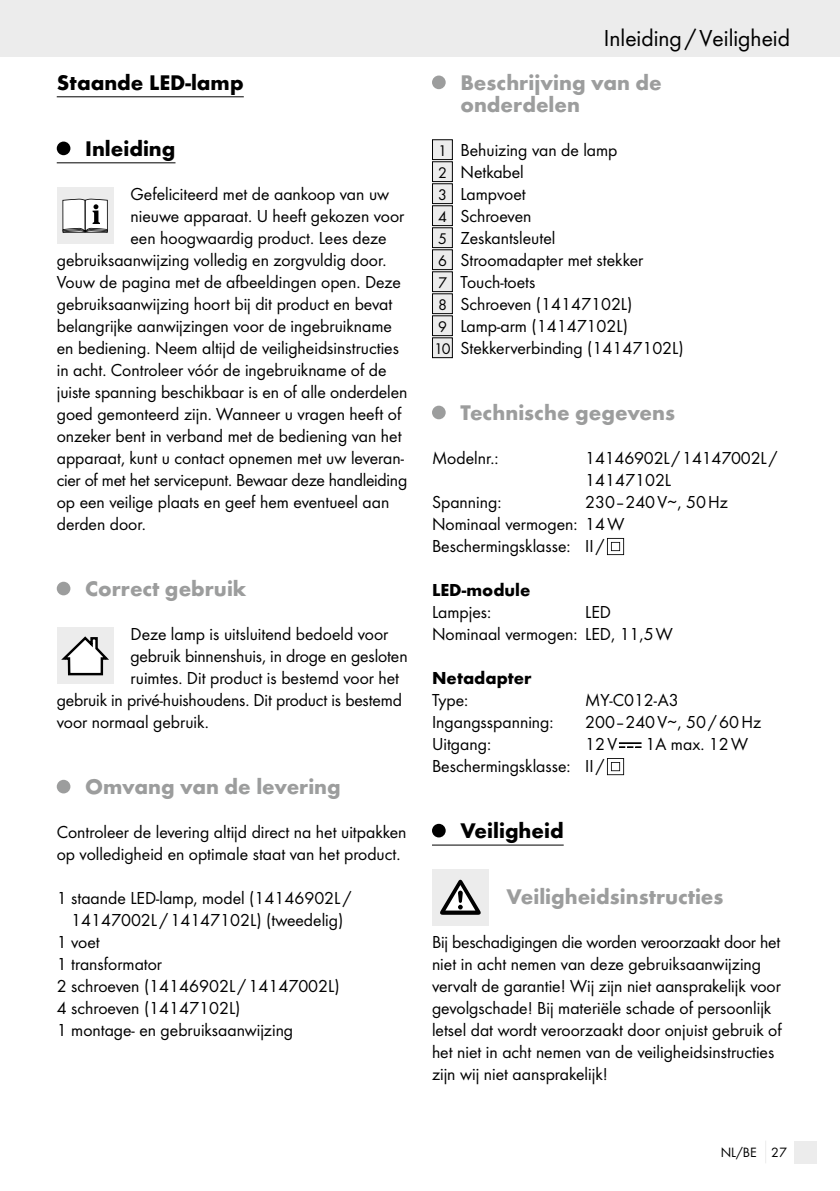
<style>
.page{position:relative;width:840px;height:1191px;background:#fff}
.page>*{position:absolute;margin:0;border:0;box-sizing:border-box;transform-origin:0 0}
.t1{font:24px "Futura Boo";color:#000}
.t2{font:700 22px/22px "Futura";color:#9c9d9d}
.t3{font:700 22px "Futura";color:#000}
.t4{font:18px/22px "Futura Boo";color:#000}
.t5{font:700 18px "Futura";color:#000}
.t6{font:14px "Futura Boo";color:#000}
.s1{font-size:16px}
</style>
<div class="page">
<div style="left:0;top:0;width:839px;height:57px;background:#ececec"></div>
<div style="left:794px;top:1140px;width:22px;height:23px;background:#ececec"></div>
<hr style="left:57px;top:96px;width:187px;height:1px;background:#000">
<hr style="left:57px;top:162px;width:118px;height:1px;background:#000">
<div style="left:57px;top:142px;width:13px;height:13px;background:#000;border-radius:50%"></div>
<div style="left:57px;top:187px;width:56px;height:57px;background:#ececec"></div>
<svg style="left:62px;top:199px;width:46px;height:34px;background:#c6c6c6"></svg>
<div style="left:57px;top:582px;width:13px;height:13px;background:#9c9d9d;border-radius:50%"></div>
<div style="left:57px;top:627px;width:56px;height:57px;background:#ececec"></div>
<svg style="left:61px;top:636px;width:48px;height:40px"></svg>
<div style="left:57px;top:780px;width:13px;height:13px;background:#9c9d9d;border-radius:50%"></div>
<hr style="left:432px;top:844px;width:131px;height:1px;background:#000">
<div style="left:432px;top:76px;width:13px;height:13px;background:#9c9d9d;border-radius:50%"></div>
<div style="left:432px;top:140px;width:20px;height:20px;background:#ececec"></div>
<div style="left:432px;top:139px;width:20px;height:21px;border:1px solid #000"></div>
<div style="left:432px;top:162px;width:20px;height:20px;background:#ececec"></div>
<div style="left:432px;top:161px;width:20px;height:21px;border:1px solid #000"></div>
<div style="left:432px;top:184px;width:20px;height:20px;background:#ececec"></div>
<div style="left:432px;top:183px;width:20px;height:21px;border:1px solid #000"></div>
<div style="left:432px;top:206px;width:20px;height:20px;background:#ececec"></div>
<div style="left:432px;top:205px;width:20px;height:21px;border:1px solid #000"></div>
<div style="left:432px;top:228px;width:20px;height:20px;background:#ececec"></div>
<div style="left:432px;top:227px;width:20px;height:21px;border:1px solid #000"></div>
<div style="left:432px;top:250px;width:20px;height:20px;background:#ececec"></div>
<div style="left:432px;top:249px;width:20px;height:21px;border:1px solid #000"></div>
<div style="left:432px;top:272px;width:20px;height:20px;background:#ececec"></div>
<div style="left:432px;top:271px;width:20px;height:21px;border:1px solid #000"></div>
<div style="left:432px;top:294px;width:20px;height:20px;background:#ececec"></div>
<div style="left:432px;top:293px;width:20px;height:21px;border:1px solid #000"></div>
<div style="left:432px;top:316px;width:20px;height:20px;background:#ececec"></div>
<div style="left:432px;top:315px;width:20px;height:21px;border:1px solid #000"></div>
<div style="left:432px;top:338px;width:20px;height:20px;background:#ececec"></div>
<div style="left:432px;top:337px;width:20px;height:21px;border:1px solid #000"></div>
<div style="left:432px;top:406px;width:13px;height:13px;background:#9c9d9d;border-radius:50%"></div>
<svg style="left:607px;top:538px;width:16px;height:17px"></svg>
<svg style="left:619px;top:743px;width:21px;height:5px"></svg>
<svg style="left:607px;top:758px;width:16px;height:17px"></svg>
<div style="left:432px;top:824px;width:13px;height:13px;background:#000;border-radius:50%"></div>
<div style="left:432px;top:869px;width:56px;height:56px;background:#ececec"></div>
<svg style="left:440px;top:879px;width:40px;height:35px"></svg>
<p class="t3" style="left:57px;top:69px;width:188px">Staande LED-lamp</p>
<p class="t3" style="left:85px;top:135px;width:92px">Inleiding</p>
<p class="t4" style="left:130px;top:183px;width:260px">Gefeliciteerd met de aankoop van uw</p>
<p class="t4" style="left:130px;top:205px;width:275px">nieuwe apparaat. U heeft gekozen voor</p>
<p class="t4" style="left:130px;top:227px;width:257px">een hoogwaardig product. Lees deze</p>
<p class="t4" style="left:57px;top:249px;width:331px">gebruiksaanwijzing volledig en zorgvuldig door.</p>
<p class="t4" style="left:57px;top:271px;width:345px">Vouw de pagina met de afbeeldingen open. Deze</p>
<p class="t4" style="left:57px;top:293px;width:337px">gebruiksaanwijzing hoort bij dit product en bevat</p>
<p class="t4" style="left:57px;top:315px;width:336px">belangrijke aanwijzingen voor de ingebruikname</p>
<p class="t4" style="left:57px;top:337px;width:343px">en bediening. Neem altijd de veiligheidsinstructies</p>
<p class="t4" style="left:57px;top:359px;width:331px">in acht. Controleer vóór de ingebruikname of de</p>
<p class="t4" style="left:57px;top:381px;width:352px">juiste spanning beschikbaar is en of alle onderdelen</p>
<p class="t4" style="left:57px;top:403px;width:346px">goed gemonteerd zijn. Wanneer u vragen heeft of</p>
<p class="t4" style="left:57px;top:425px;width:346px">onzeker bent in verband met de bediening van het</p>
<p class="t4" style="left:57px;top:447px;width:348px">apparaat, kunt u contact opnemen met uw leveran-</p>
<p class="t4" style="left:57px;top:469px;width:352px">cier of met het servicepunt. Bewaar deze handleiding</p>
<p class="t4" style="left:57px;top:491px;width:334px">op een veilige plaats en geef hem eventueel aan</p>
<p class="t4" style="left:57px;top:513px;width:91px">derden door.</p>
<p class="t2" style="left:85px;top:577px;width:163px">Correct gebruik</p>
<p class="t4" style="left:130px;top:623px;width:259px">Deze lamp is uitsluitend bedoeld voor</p>
<p class="t4" style="left:130px;top:645px;width:278px">gebruik binnenshuis, in droge en gesloten</p>
<p class="t4" style="left:130px;top:667px;width:270px">ruimtes. Dit product is bestemd voor het</p>
<p class="t4" style="left:57px;top:689px;width:346px">gebruik in privé-huishoudens. Dit product is bestemd</p>
<p class="t4" style="left:57px;top:711px;width:153px">voor normaal gebruik.</p>
<p class="t2" style="left:85px;top:775px;width:257px">Omvang van de levering</p>
<p class="t4" style="left:57px;top:821px;width:351px">Controleer de levering altijd direct na het uitpakken op volledigheid en optimale staat van het product.</p>
<p class="t4" style="left:57px;top:887px;width:296px">1 staande LED-lamp, model (14146902L /</p>
<p class="t4" style="left:71px;top:909px;width:273px">14147002L /14147102L) (tweedelig)</p>
<p class="t4" style="left:57px;top:931px;width:45px">1 voet</p>
<p class="t4" style="left:57px;top:953px;width:107px">1 transformator</p>
<p class="t4" style="left:57px;top:975px;width:284px">2 schroeven (14146902L /14147002L)</p>
<p class="t4" style="left:57px;top:997px;width:185px">4 schroeven (14147102L)</p>
<p class="t4" style="left:57px;top:1019px;width:238px">1 montage- en gebruiksaanwijzing</p>
<h1 class="t1" style="left:603px;top:24px;width:187px">Inleiding/Veiligheid</h1>
<p class="t2" style="left:460px;top:71px;width:203px">Beschrijving van de onderdelen</p>
<p class="t4" style="left:434px;top:139px;width:251px"><span class="s1">1</span> Behuizing van de lamp<br><span class="s1">2</span> Netkabel<br><span class="s1">3</span> Lampvoet<br><span class="s1">4</span> Schroeven<br><span class="s1">5</span> Zeskantsleutel<br><span class="s1">6</span> Stroomadapter met stekker<br><span class="s1">7</span> Touch-toets<br><span class="s1">8</span> Schroeven (14147102L)<br><span class="s1">9</span> Lamp-arm (14147102L)<br><span class="s1">10</span> Stekkerverbinding (14147102L)</p>
<p class="t2" style="left:460px;top:401px;width:216px">Technische gegevens</p>
<p class="t4" style="left:432px;top:447px;width:68px">Modelnr.:</p>
<p class="t4" style="left:585px;top:447px;width:193px">14146902L/14147002L/<br>14147102L</p>
<p class="t4" style="left:432px;top:491px;width:71px">Spanning:</p>
<p class="t4" style="left:432px;top:491px;width:297px;text-indent:153px">230–240V∼, 50Hz<br>Nominaal vermogen: 14W<br>Beschermingsklasse: II /</p>
<p class="t5" style="left:432px;top:579px;width:100px">LED-module</p>
<p class="t4" style="left:432px;top:601px;width:61px">Lampjes:</p>
<p class="t4" style="left:432px;top:601px;width:242px;text-indent:153px">LED<br>Nominaal vermogen: LED, 11,5W</p>
<p class="t5" style="left:432px;top:667px;width:101px">Netadapter</p>
<p class="t4" style="left:432px;top:689px;width:38px">Type:</p>
<p class="t4" style="left:585px;top:689px;width:95px">MY-C012-A3</p>
<p class="t4" style="left:432px;top:711px;width:123px">Ingangsspanning:</p>
<p class="t4" style="left:585px;top:711px;width:177px">200–240V∼, 50/60Hz</p>
<p class="t4" style="left:432px;top:733px;width:61px">Uitgang:</p>
<p class="t4" style="left:585px;top:733px;width:33px">12V</p>
<p class="t4" style="left:645px;top:733px;width:104px">1A max. 12W</p>
<p class="t4" style="left:432px;top:755px;width:174px">Beschermingsklasse: II /</p>
<p class="t3" style="left:460px;top:817px;width:105px">Veiligheid</p>
<p class="t2" style="left:506px;top:885px;width:218px">Veiligheidsinstructies</p>
<p class="t4" style="left:432px;top:931px;width:351px">Bij beschadigingen die worden veroorzaakt door het niet in acht nemen van deze gebruiksaanwijzing vervalt de garantie! Wij zijn niet aansprakelijk voor gevolgschade! Bij materiële schade of persoonlijk letsel dat wordt veroorzaakt door onjuist gebruik of het niet in acht nemen van de veiligheidsinstructies zijn wij niet aansprakelijk!</p>
<p class="t6" style="left:720px;top:1144px;width:67px">NL/BE 27</p>
</div>
